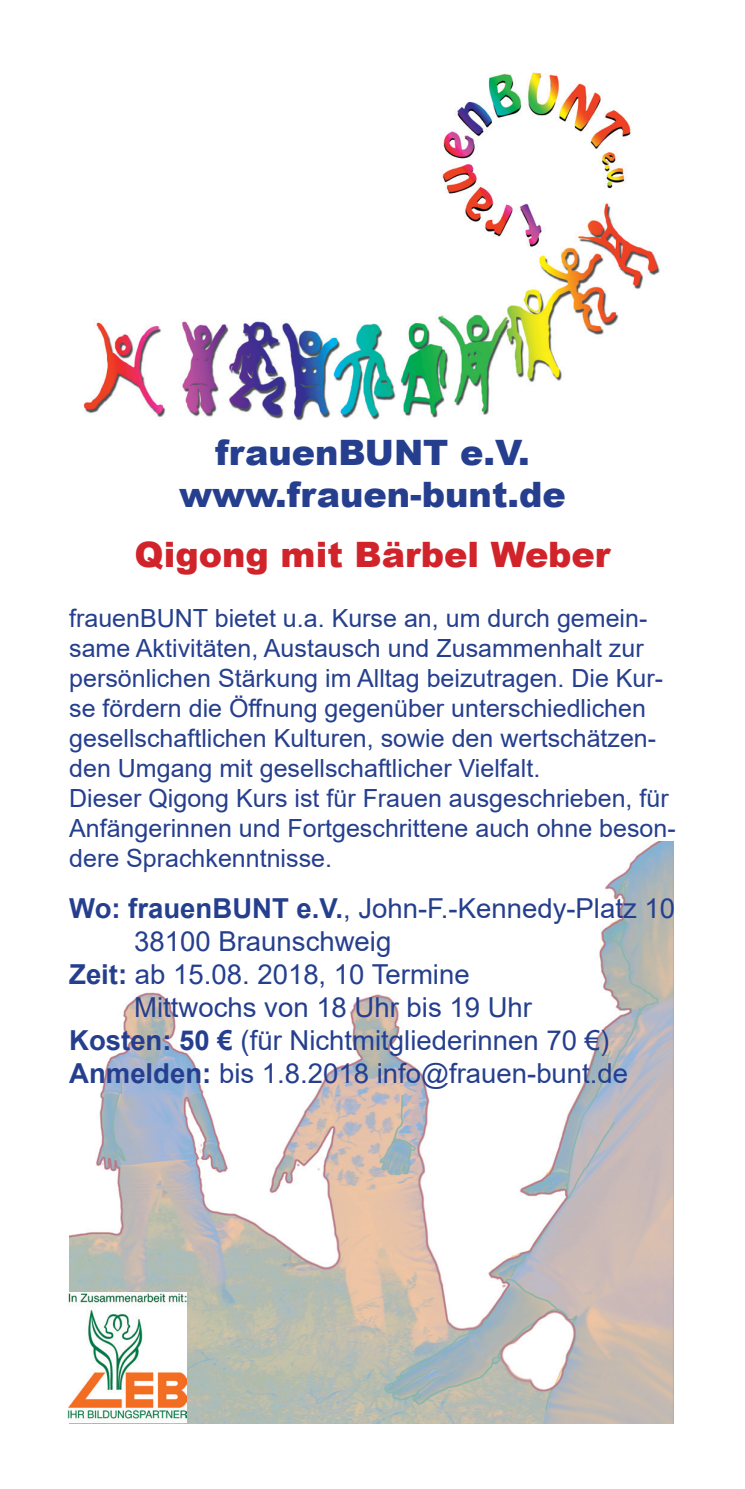
<style>
.page{position:relative;width:745px;height:1489px;background:#fff}
.page>*{position:absolute;margin:0;border:0;box-sizing:border-box;transform-origin:0 0}
.t1{font:900 35px/42px "Arial";color:#253f8e;text-align:center}
.t2{font:900 35px "Arial";color:#d1232a}
.t3{font:27.5px "Arial";color:#253f8e}
.t4{font:25px/30px "Arial";color:#253f8e}
.s1{font-weight:700}
</style>
<div class="page">
<img style="left:69px;top:842px;width:604px;height:581px">
<img style="left:83px;top:72px;width:577px;height:349px">
<img style="left:68px;top:1292px;width:118px;height:130px">
<h1 class="t1" style="left:179px;top:430px;width:388px">frauenBUNT e.V. www.frauen-bunt.de</h1>
<h1 class="t2" style="left:134px;top:529px;width:477px">Qigong mit Bärbel Weber</h1>
<p class="t4" style="left:69px;top:602px;width:607px">frauenBUNT bietet u.a. Kurse an, um durch gemein&shy;same Aktivitäten, Austausch und Zusammenhalt zur persönlichen Stärkung im Alltag beizutragen. Die Kur&shy;se fördern die Öffnung gegenüber unterschiedlichen gesellschaftlichen Kulturen, sowie den wertschätzen&shy;den Umgang mit gesellschaftlicher Vielfalt.<br>Dieser Qigong Kurs ist für Frauen ausgeschrieben, für Anfängerinnen und Fortgeschrittene auch ohne beson&shy;dere Sprachkenntnisse.</p>
<p class="t3" style="left:69px;top:889px;width:607px"><span class="s1">Wo: frauenBUNT e.V.</span>, John-F.-Kennedy-Platz 10</p>
<p class="t3" style="left:134px;top:922px;width:258px">38100 Braunschweig</p>
<p class="t3" style="left:69px;top:955px;width:402px"><span class="s1">Zeit:</span> ab 15.08. 2018, 10 Termine</p>
<p class="t3" style="left:134px;top:988px;width:399px">Mittwochs von 18 Uhr bis 19 Uhr</p>
<p class="t3" style="left:69px;top:1021px;width:541px"><span class="s1">Kosten: 50 €</span> (für Nichtmitgliederinnen 70 €)</p>
<p class="t3" style="left:69px;top:1054px;width:560px"><span class="s1">Anmelden:</span> bis 1.8.2018 info@frauen-bunt.de</p>
</div>
